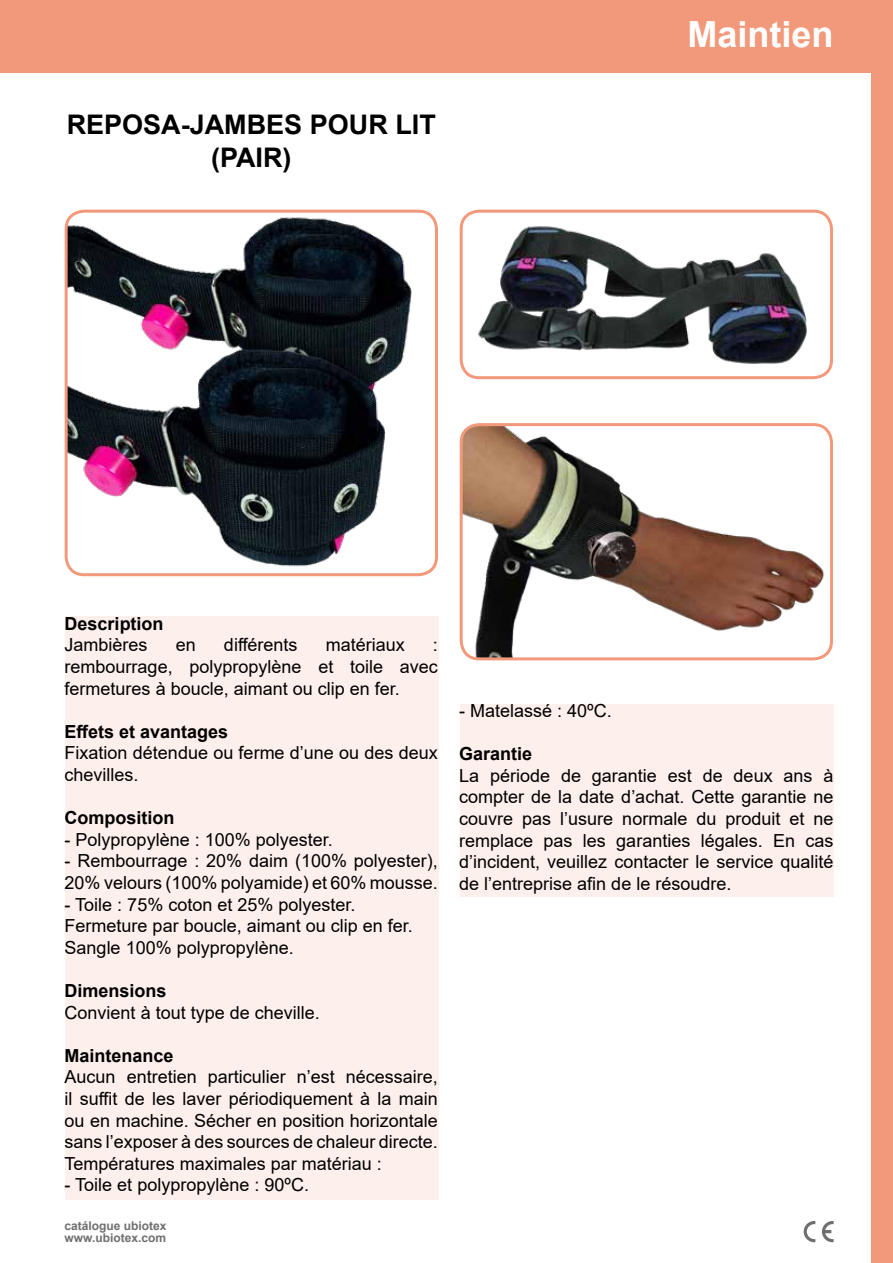
<style>
.page{position:relative;width:893px;height:1263px;background:#fff}
.page>*{position:absolute;margin:0;border:0;box-sizing:border-box;transform-origin:0 0}
.t1{font:700 36px "Arial";color:#fff}
.t2{font:700 27px/32.4px "Arial";color:#000;text-align:center}
.t3{font:18px/21.6px "Arial";color:#000;text-align:justify}
.t4{font:700 18px "Arial";color:#000}
.t5{font:700 12px/12px "Arial";color:#706f6f}
</style>
<div class="page">
<div style="left:65px;top:617px;width:373px;height:582px;background:#fdefeb"></div>
<div style="left:460px;top:704px;width:373px;height:192px;background:#fdefeb"></div>
<div style="left:872px;top:0;width:21px;height:1263px;background:#f3997b"></div>
<div style="left:0;top:0;width:893px;height:72px;background:#f3997b"></div>
<svg style="left:804px;top:1221px;width:11px;height:21px"></svg>
<svg style="left:822px;top:1221px;width:12px;height:21px"></svg>
<img style="left:459px;top:210px;width:374px;height:170px">
<img style="left:65px;top:210px;width:373px;height:367px">
<div style="left:460px;top:210px;width:373px;height:169px;border:3px solid #f3997b;border-radius:18px"></div>
<img style="left:461px;top:427px;width:370px;height:232px">
<div style="left:460px;top:423px;width:373px;height:237px;border:3px solid #f3997b;border-radius:18px"></div>
<div style="left:65px;top:210px;width:373px;height:366px;border:3px solid #f3997b;border-radius:18px"></div>
<h2 class="t2" style="left:67px;top:109px;width:371px">REPOSA-JAMBES POUR LIT (PAIR)</h2>
<h1 class="t1" style="left:687px;top:9px;width:148px">Maintien</h1>
<p class="t4" style="left:65px;top:611px;width:101px">Description</p>
<p class="t3" style="left:65px;top:634px;width:85px">Jambières</p>
<p class="t3" style="left:176px;top:634px;width:22px">en</p>
<p class="t3" style="left:224px;top:634px;width:75px">différents</p>
<p class="t3" style="left:326px;top:634px;width:81px">matériaux</p>
<p class="t3" style="left:65px;top:634px;width:375px;text-indent:368px">: rembourrage, polypropylène et toile avec fermetures à boucle, aimant ou clip en fer.</p>
<p class="t4" style="left:65px;top:719px;width:165px">Effets et avantages</p>
<p class="t3" style="left:65px;top:742px;width:375px">Fixation détendue ou ferme d’une ou des deux chevilles.</p>
<p class="t4" style="left:65px;top:805px;width:111px">Composition</p>
<p class="t3" style="left:65px;top:828px;width:270px">- Polypropylène : 100% polyester.</p>
<p class="t3" style="left:65px;top:850px;width:375px">- Rembourrage : 20% daim (100% polyester),<br>20% velours (100% polyamide) et 60% mousse.</p>
<p class="t3" style="left:65px;top:893px;width:350px;text-align:left">- Toile : 75% coton et 25% polyester.<br>Fermeture par boucle, aimant ou clip en fer.<br>Sangle 100% polypropylène.</p>
<p class="t4" style="left:65px;top:978px;width:104px">Dimensions</p>
<p class="t3" style="left:65px;top:1001px;width:257px">Convient à tout type de cheville.</p>
<p class="t4" style="left:65px;top:1043px;width:111px">Maintenance</p>
<p class="t3" style="left:65px;top:1066px;width:375px">Aucun entretien particulier n’est nécessaire, il suffit de les laver périodiquement à la main ou en machine. Sécher en position horizontale sans l’exposer à des sources de chaleur directe.<br>Températures maximales par matériau :</p>
<p class="t3" style="left:65px;top:1174px;width:246px">- Toile et polypropylène : 90ºC.</p>
<p class="t5" style="left:64px;top:1219px;width:104px">catálogue ubiotex www.ubiotex.com</p>
<p class="t3" style="left:459px;top:700px;width:154px">- Matelassé : 40ºC.</p>
<p class="t4" style="left:459px;top:741px;width:75px">Garantie</p>
<p class="t3" style="left:459px;top:764px;width:376px">La période de garantie est de deux ans à compter de la date d’achat. Cette garantie ne couvre pas l’usure normale du produit et ne remplace pas les garanties légales. En cas d’incident, veuillez contacter le service qualité de l’entreprise afin de le résoudre.</p>
</div>
